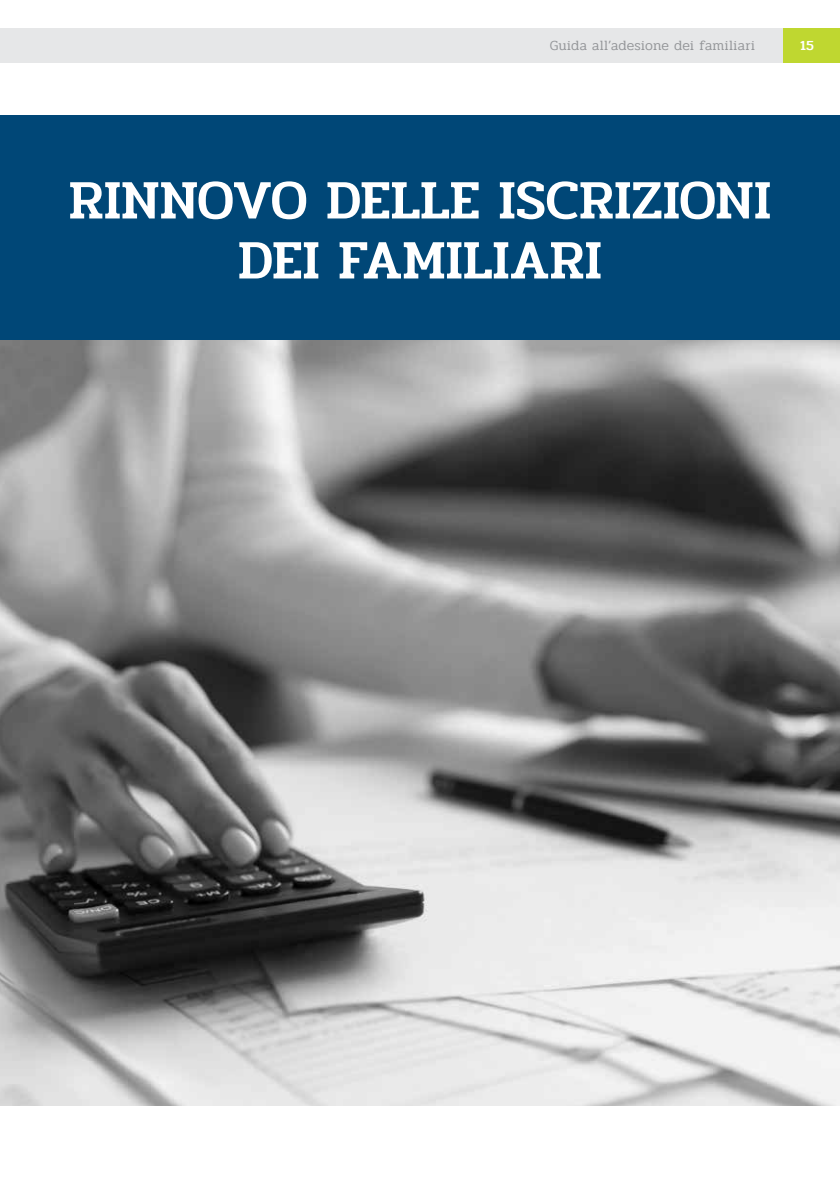
<style>
.page{position:relative;width:840px;height:1191px;background:#fff}
.page>*{position:absolute;margin:0;border:0;box-sizing:border-box;transform-origin:0 0}
.t1{font:500 56px/60px "Pridi";letter-spacing:-.005em;color:#fff;text-align:center}
.t2{font:300 14px "Pridi";letter-spacing:.02em;color:#939598}
.t3{font:500 14px "Pridi";color:#fff}
</style>
<div class="page">
<div style="left:782px;top:28px;width:57px;height:34px;background:#bfd730"></div>
<div style="left:0;top:28px;width:782px;height:34px;background:#e6e7e8"></div>
<hr style="left:0;top:28px;width:1px;height:34px;background:#fff">
<div style="left:0;top:115px;width:839px;height:225px;background:#004777"></div>
<img style="left:0;top:340px;width:839px;height:766px">
<p class="t2" style="left:549px;top:36px;width:206px">Guida all’adesione dei familiari</p>
<p class="t3" style="left:799px;top:35px;width:15px">15</p>
<p class="t1" style="left:69px;top:171px;width:703px">RINNOVO DELLE ISCRIZIONI<br>DEI FAMILIARI</p>
</div>
